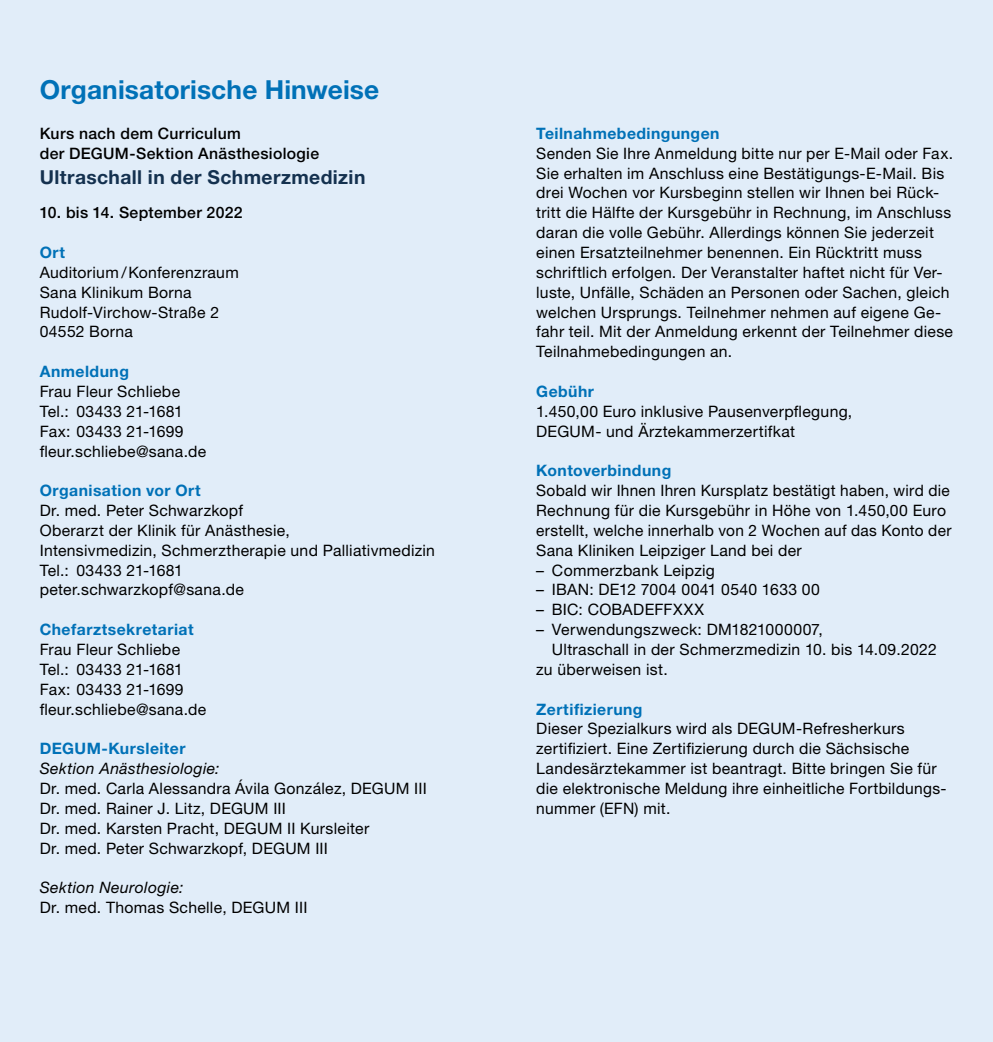
<style>
.page{position:relative;width:993px;height:1042px;background:#fff}
.page>*{position:absolute;margin:0;border:0;box-sizing:border-box;transform-origin:0 0}
.t1{font:700 26.25px "Helvetica Neue LT Pro";letter-spacing:.005em;color:#0071b7}
.t2{font:700 19.25px "Helvetica Neue LT Pro";letter-spacing:.02em;color:#14314f}
.t3{font:15.75px/19.8px "Helvetica Neue LT Pro";letter-spacing:.02em;color:#000}
.t4{font:700 15.75px "Helvetica Neue LT Pro";letter-spacing:.03em;color:#0071b7}
.t5{font:500 15.75px/19.8px "Helvetica Neue LT Pro";letter-spacing:.02em;color:#000}
.t6{font:italic 15.75px "Helvetica Neue LT Pro";letter-spacing:.025em;color:#000}
</style>
<div class="page">
<div style="left:0;top:0;width:992px;height:1042px;background:#e1edf9"></div>
<h1 class="t1" style="left:40px;top:74px;width:341px">Organisatorische Hinweise</h1>
<p class="t5" style="left:40px;top:123px;width:281px">Kurs nach dem Curriculum<br>der DEGUM-Sektion Anästhesiologie</p>
<p class="t2" style="left:40px;top:165px;width:327px">Ultraschall in der Schmerzmedizin</p>
<p class="t5" style="left:40px;top:203px;width:204px">10. bis 14. September 2022</p>
<p class="t4" style="left:40px;top:243px;width:27px">Ort</p>
<p class="t3" style="left:40px;top:262px;width:200px">Auditorium /Konferenzraum<br>Sana Klinikum Borna<br>Rudolf-Virchow-Straße 2<br>04552 Borna</p>
<p class="t4" style="left:40px;top:362px;width:91px">Anmeldung</p>
<p class="t3" style="left:40px;top:381px;width:168px">Frau Fleur Schliebe<br>Tel.: 03433 21-1681<br>Fax: 03433 21-1699 fleur.schliebe@sana.de</p>
<p class="t4" style="left:40px;top:481px;width:162px">Organisation vor Ort</p>
<p class="t3" style="left:40px;top:500px;width:396px">Dr. med. Peter Schwarzkopf<br>Oberarzt der Klinik für Anästhesie,<br>Intensivmedizin, Schmerztherapie und Palliativmedizin Tel.: 03433 21-1681<br>peter.schwarzkopf@sana.de</p>
<p class="t4" style="left:40px;top:620px;width:155px">Chefarztsekretariat</p>
<p class="t3" style="left:40px;top:639px;width:168px">Frau Fleur Schliebe<br>Tel.: 03433 21-1681<br>Fax: 03433 21-1699 fleur.schliebe@sana.de</p>
<p class="t4" style="left:40px;top:739px;width:147px">DEGUM-Kursleiter</p>
<p class="t6" style="left:40px;top:759px;width:181px">Sektion Anästhesiologie:</p>
<p class="t3" style="left:40px;top:778px;width:388px">Dr. med. Carla Alessandra Ávila González, DEGUM III Dr. med. Rainer J. Litz, DEGUM III<br>Dr. med. Karsten Pracht, DEGUM II Kursleiter<br>Dr. med. Peter Schwarzkopf, DEGUM III</p>
<p class="t6" style="left:40px;top:878px;width:145px">Sektion Neurologie:</p>
<p class="t3" style="left:40px;top:897px;width:269px">Dr. med. Thomas Schelle, DEGUM III</p>
<p class="t4" style="left:536px;top:124px;width:185px">Teilnahmebedingungen</p>
<p class="t3" style="left:536px;top:143px;width:418px">Senden Sie Ihre Anmeldung bitte nur per E-Mail oder Fax.<br>Sie erhalten im Anschluss eine Bestätigungs-E-Mail. Bis drei Wochen vor Kursbeginn stellen wir Ihnen bei Rück&shy;tritt die Hälfte der Kursgebühr in Rechnung, im Anschluss daran die volle Gebühr. Allerdings können Sie jederzeit einen Ersatzteilnehmer benennen. Ein Rücktritt muss schriftlich erfolgen. Der Veranstalter haftet nicht für Ver&shy;luste, Unfälle, Schäden an Personen oder Sachen, gleich welchen Ursprungs. Teilnehmer nehmen auf eigene Ge&shy;fahr teil. Mit der Anmeldung erkennt der Teilnehmer diese Teilnahmebedingungen an.</p>
<p class="t4" style="left:536px;top:382px;width:59px">Gebühr</p>
<p class="t3" style="left:536px;top:401px;width:317px">1.450,00 Euro inklusive Pausenverpflegung,<br>DEGUM- und Ärztekammerzertifkat</p>
<p class="t4" style="left:536px;top:461px;width:136px">Kontoverbindung</p>
<p class="t3" style="left:536px;top:480px;width:416px">Sobald wir Ihnen Ihren Kursplatz bestätigt haben, wird die Rechnung für die Kursgebühr in Höhe von 1.450,00 Euro erstellt, welche innerhalb von 2 Wochen auf das Konto der Sana Kliniken Leipziger Land bei der</p>
<p class="t3" style="left:536px;top:560px;width:180px">– Commerzbank Leipzig</p>
<p class="t3" style="left:536px;top:580px;width:285px">– IBAN: DE12 7004 0041 0540 1633 00</p>
<p class="t3" style="left:536px;top:599px;width:169px">– BIC: COBADEFFXXX</p>
<p class="t3" style="left:536px;top:619px;width:288px">– Verwendungszweck: DM1821000007,</p>
<p class="t3" style="left:551px;top:639px;width:386px">Ultraschall in der Schmerzmedizin 10. bis 14.09.2022</p>
<p class="t3" style="left:536px;top:659px;width:133px">zu überweisen ist.</p>
<p class="t4" style="left:536px;top:699px;width:108px">Zertifizierung</p>
<p class="t3" style="left:536px;top:719px;width:412px">Dieser Spezialkurs wird als DEGUM-Refresherkurs zertifiziert. Eine Zertifizierung durch die Sächsische Landesärztekammer ist beantragt. Bitte bringen Sie für die elektronische Meldung ihre einheitliche Fortbildungs&shy;nummer (EFN) mit.</p>
</div>
